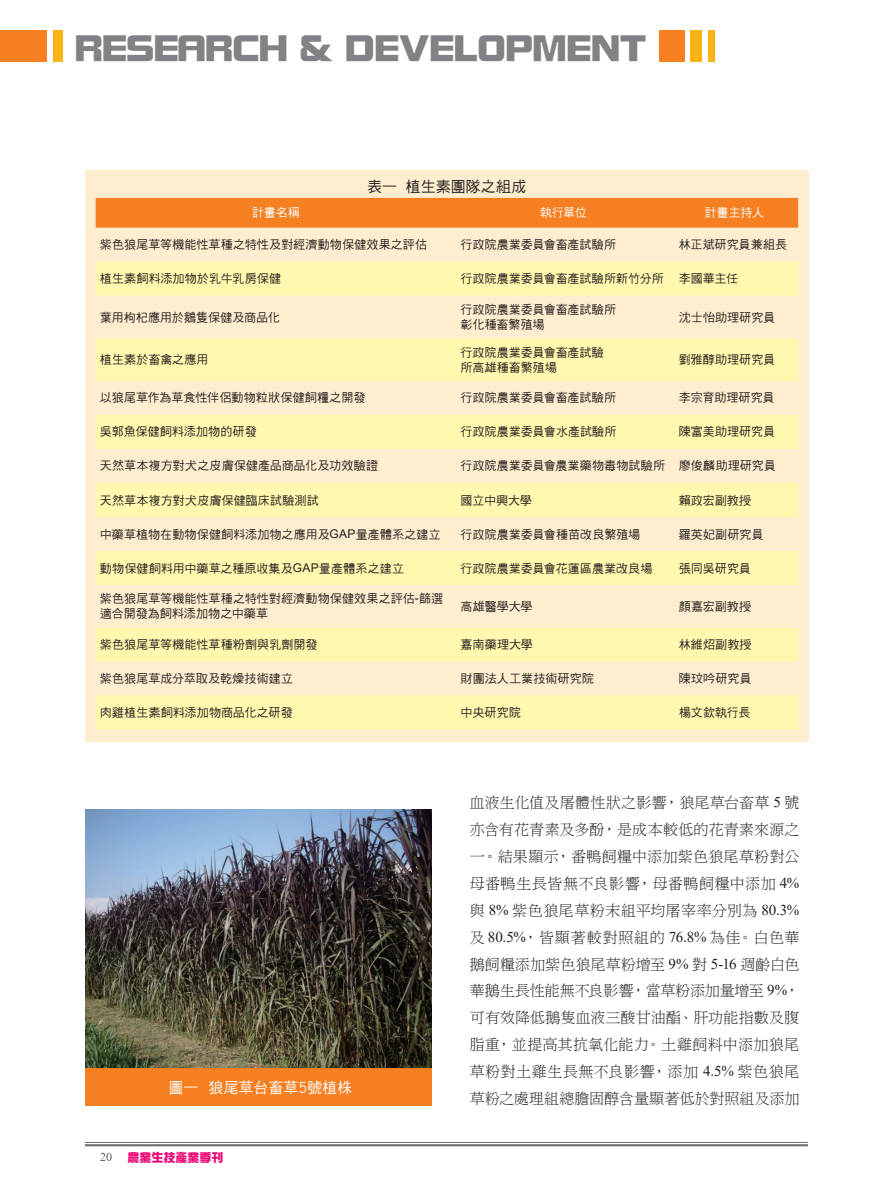
<style>
.page{position:relative;width:893px;height:1191px;background:#fff}
.page>*{position:absolute;margin:0;border:0;box-sizing:border-box;transform-origin:0 0}
.t1{font:36px "DF Zong Yi W9 WINP BF";color:#808285}
.t2{font:15px/26.8px "DF Ming W3 WIN BF";letter-spacing:.015em;color:#231f20;text-align:justify}
.t3{font:15px "DF Hei W5 WINP BF";color:#fff}
.t4{font:15px "DF Hei W5 WINP BF";letter-spacing:.005em;color:#231f20}
.t5{font:12px/15px "DF Hei W5 WINP BF";letter-spacing:.01em;color:#231f20}
.t6{font:12px "DF Hei W5 WINP BF";letter-spacing:-.02em;color:#fff}
.t7{font:12px "DF Zong Yi W9 WINP BF";color:#ed0373}
.t8{font:12px "Times New Roman";color:#57585a}
.s1{font-family:"Arial"}
.s2{font-family:"Times New Roman"}
</style>
<div class="page">
<hr style="left:85px;top:1142px;width:723px;height:1px;background:#6c6d70">
<hr style="left:85px;top:1144px;width:723px;height:2px;background:#6c6d70">
<div style="left:659px;top:30px;width:25px;height:32px;background:#f57f21"></div>
<div style="left:691px;top:30px;width:11px;height:32px;background:#fbb316"></div>
<div style="left:708px;top:30px;width:6px;height:32px;background:#fbb316"></div>
<div style="left:54px;top:30px;width:9px;height:32px;background:#fbb316"></div>
<div style="left:0;top:30px;width:47px;height:32px;background:#f57f21"></div>
<div style="left:85px;top:170px;width:724px;height:571px;background:#feedce"></div>
<div style="left:96px;top:198px;width:702px;height:30px;background:#f57f21"></div>
<svg style="left:96px;top:262px;width:702px;height:467px;fill:#fff8ae"></svg>
<svg style="left:96px;top:585px;width:702px;height:42px"></svg>
<div style="left:85px;top:1068px;width:347px;height:38px;background:#f57f21"></div>
<img style="left:85px;top:809px;width:347px;height:258px">
<h1 class="t1" style="left:75px;top:30px;width:573px">RESEARCH &amp; DEVELOPMENT</h1>
<p class="t4" style="left:367px;top:179px;width:161px">表一 植生素團隊之組成</p>
<p class="t6" style="left:252px;top:207px;width:49px">計畫名稱</p>
<p class="t6" style="left:540px;top:207px;width:48px">執行單位</p>
<p class="t6" style="left:705px;top:207px;width:61px">計畫主持人</p>
<p class="t5" style="left:100px;top:237px;width:329px">紫色狼尾草等機能性草種之特性及對經濟動物保健效果之評估</p>
<p class="t5" style="left:461px;top:237px;width:157px">行政院農業委員會畜產試驗所</p>
<p class="t5" style="left:679px;top:237px;width:110px">林正斌研究員兼組長</p>
<p class="t5" style="left:100px;top:271px;width:182px">植生素飼料添加物於乳牛乳房保健</p>
<p class="t5" style="left:461px;top:271px;width:279px">行政院農業委員會畜產試驗所新竹分所 李國華主任</p>
<p class="t5" style="left:100px;top:309px;width:182px">葉用枸杞應用於鵝隻保健及商品化</p>
<p class="t5" style="left:461px;top:302px;width:157px">行政院農業委員會畜產試驗所彰化種畜繁殖場</p>
<p class="t5" style="left:679px;top:309px;width:98px">沈士怡助理研究員</p>
<p class="t5" style="left:100px;top:352px;width:110px">植生素於畜禽之應用</p>
<p class="t5" style="left:461px;top:344px;width:145px">行政院農業委員會畜產試驗所高雄種畜繁殖場</p>
<p class="t5" style="left:679px;top:352px;width:98px">劉雅醇助理研究員</p>
<p class="t5" style="left:100px;top:390px;width:267px">以狼尾草作為草食性伴侶動物粒狀保健飼糧之開發</p>
<p class="t5" style="left:461px;top:390px;width:157px">行政院農業委員會畜產試驗所</p>
<p class="t5" style="left:679px;top:390px;width:97px">李宗育助理研究員</p>
<p class="t5" style="left:100px;top:424px;width:158px">吳郭魚保健飼料添加物的研發</p>
<p class="t5" style="left:461px;top:424px;width:158px">行政院農業委員會水產試驗所</p>
<p class="t5" style="left:679px;top:424px;width:98px">陳富美助理研究員</p>
<p class="t5" style="left:100px;top:458px;width:280px">天然草本複方對犬之皮膚保健產品商品化及功效驗證</p>
<p class="t5" style="left:461px;top:458px;width:317px">行政院農業委員會農業藥物毒物試驗所 廖俊麟助理研究員</p>
<p class="t5" style="left:100px;top:492px;width:220px">天然草本複方對犬皮膚保健臨床試驗測試</p>
<p class="t5" style="left:461px;top:492px;width:73px">國立中興大學</p>
<p class="t5" style="left:679px;top:492px;width:74px">賴政宏副教授</p>
<p class="t5" style="left:100px;top:526px;width:342px">中藥草植物在動物保健飼料添加物之應用及<span class="s1">GAP</span>量產體系之建立</p>
<p class="t5" style="left:461px;top:526px;width:181px">行政院農業委員會種苗改良繁殖場</p>
<p class="t5" style="left:679px;top:526px;width:86px">羅英妃副研究員</p>
<p class="t5" style="left:100px;top:560px;width:306px">動物保健飼料用中藥草之種原收集及<span class="s1">GAP</span>量產體系之建立</p>
<p class="t5" style="left:461px;top:560px;width:193px">行政院農業委員會花蓮區農業改良場</p>
<p class="t5" style="left:679px;top:560px;width:74px">張同吳研究員</p>
<p class="t5" style="left:100px;top:591px;width:345px">紫色狼尾草等機能性草種之特性對經濟動物保健效果之評估<span class="s1">-</span>篩選適合開發為飼料添加物之中藥草</p>
<p class="t5" style="left:461px;top:599px;width:74px">高雄醫學大學</p>
<p class="t5" style="left:679px;top:599px;width:74px">顏嘉宏副教授</p>
<p class="t5" style="left:100px;top:637px;width:219px">紫色狼尾草等機能性草種粉劑與乳劑開發</p>
<p class="t5" style="left:461px;top:637px;width:74px">嘉南藥理大學</p>
<p class="t5" style="left:679px;top:637px;width:74px">林維炤副教授</p>
<p class="t5" style="left:100px;top:671px;width:195px">紫色狼尾草成分萃取及乾燥技術建立</p>
<p class="t5" style="left:461px;top:671px;width:135px">財團法人工業技術研究院</p>
<p class="t5" style="left:679px;top:671px;width:74px">陳玟吟研究員</p>
<p class="t5" style="left:100px;top:705px;width:194px">肉雞植生素飼料添加物商品化之研發</p>
<p class="t5" style="left:461px;top:705px;width:62px">中央研究院</p>
<p class="t5" style="left:679px;top:705px;width:73px">楊文欽執行長</p>
<p class="t3" style="left:169px;top:1079px;width:185px">圖一 狼尾草台畜草5號植株</p>
<p class="t8" style="left:100px;top:1148px;width:13px">20</p>
<p class="t7" style="left:128px;top:1151px;width:97px">農業生技產業季刊</p>
<p class="t2" style="left:470px;top:789px;width:331px">血液生化值及屠體性狀之影響，狼尾草台畜草 <span class="s2">5</span> 號亦含有花青素及多酚，是成本較低的花青素來源之一。結果顯示，番鴨飼糧中添加紫色狼尾草粉對公母番鴨生長皆無不良影響，母番鴨飼糧中添加 <span class="s2">4%</span>與 <span class="s2">8%</span> 紫色狼尾草粉末組平均屠宰率分別為 <span class="s2">80.3%</span>及 <span class="s2">80.5%</span>，皆顯著較對照組的 <span class="s2">76.8%</span> 為佳。白色華鵝飼糧添加紫色狼尾草粉增至 <span class="s2">9%</span> 對 <span class="s2">5-16</span> 週齡白色華鵝生長性能無不良影響，當草粉添加量增至 <span class="s2">9%</span>，可有效降低鵝隻血液三酸甘油酯、肝功能指數及腹脂重，並提高其抗氧化能力。土雞飼料中添加狼尾草粉對土雞生長無不良影響，添加 <span class="s2">4.5%</span> 紫色狼尾草粉之處理組總膽固醇含量顯著低於對照組及添加</p>
</div>
